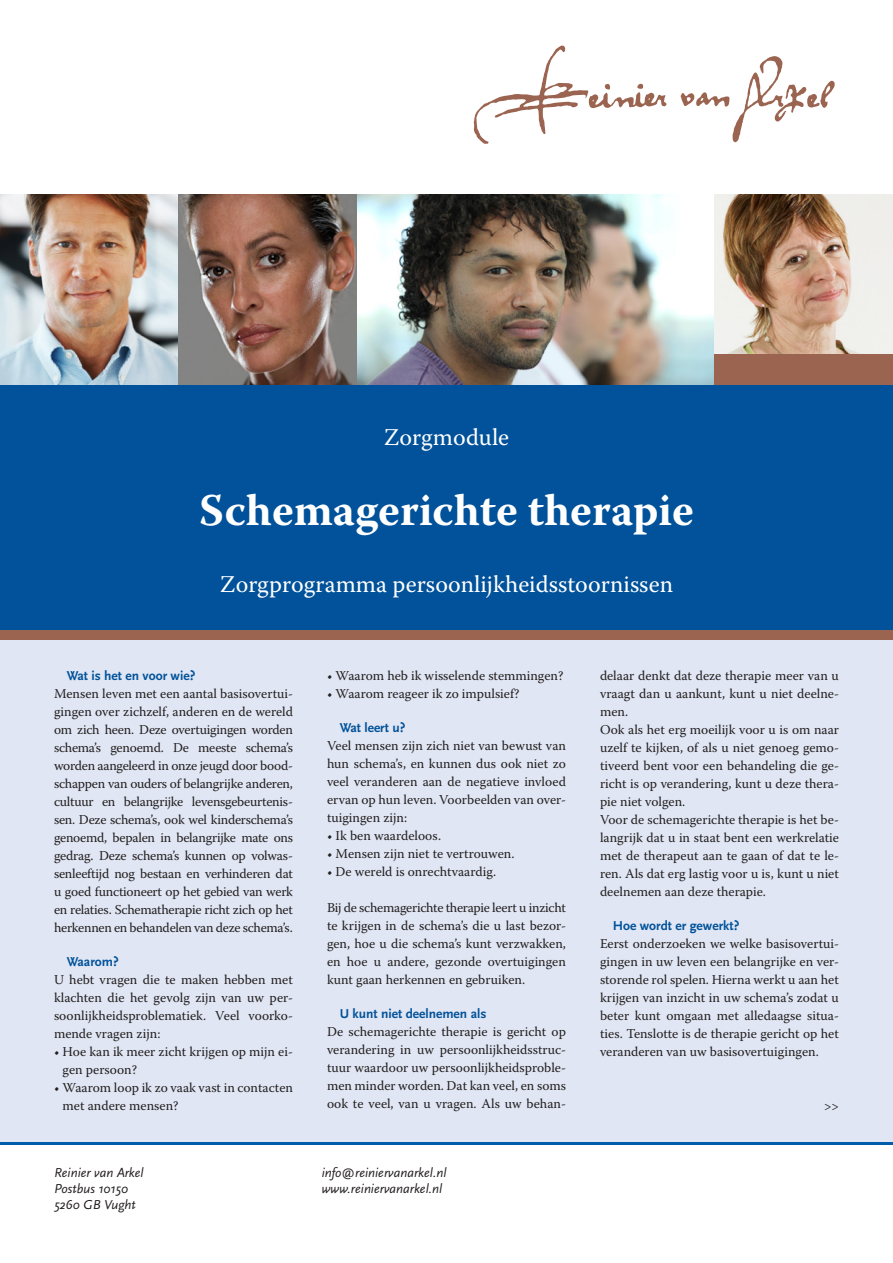
<style>
.page{position:relative;width:893px;height:1263px;background:#fff}
.page>*{position:absolute;margin:0;border:0;box-sizing:border-box;transform-origin:0 0}
.t1{font:700 45px "Warnock Pro";color:#fff}
.t2{font:24px "Warnock Pro";color:#fff}
.t3{font:13.5px/18px "Warnock Pro";color:#231f20;text-align:justify}
.t4{font:italic 13.5px "Scala Sans";color:#231f20}
.tk{font:700 13.5px "Scala Sans";color:#01529a}
</style>
<div class="page">
<div style="left:0;top:631px;width:893px;height:514px;background:#e0e6f3"></div>
<img style="left:0;top:195px;width:179px;height:190px">
<img style="left:179px;top:195px;width:178px;height:190px">
<img style="left:357px;top:195px;width:357px;height:190px">
<img style="left:714px;top:195px;width:179px;height:159px">
<div style="left:0;top:385px;width:893px;height:250px;background:#01529a"></div>
<hr style="left:0;top:1142px;width:893px;height:3px;background:#015dac">
<div style="left:714px;top:354px;width:179px;height:31px;background:#9a6451"></div>
<div style="left:0;top:630px;width:893px;height:10px;background:#9a6451"></div>
<svg style="left:474px;top:45px;width:361px;height:99px"></svg>
<p class="t2" style="left:384px;top:423px;width:127px">Zorgmodule</p>
<p class="t1" style="left:199px;top:483px;width:496px">Schemagerichte therapie</p>
<p class="t2" style="left:220px;top:570px;width:455px">Zorgprogramma persoonlijkheidsstoornissen</p>
<p class="tk" style="left:67px;top:667px;width:130px">Wat is het en voor wie?</p>
<p class="t3" style="left:54px;top:684px;width:240px">Mensen leven met een aantal basisovertui&shy;gingen over zichzelf, anderen en de wereld om zich heen. Deze overtuigingen worden schema’s genoemd. De meeste schema’s worden aangeleerd in onze jeugd door bood&shy;schappen van ouders of belangrijke anderen, cultuur en belangrijke levensgebeurtenis&shy;sen. Deze schema’s, ook wel kinderschema’s genoemd, bepalen in belangrijke mate ons gedrag. Deze schema’s kunnen op volwas&shy;senleeftijd nog bestaan en verhinderen dat u goed functioneert op het gebied van werk en relaties. Schematherapie richt zich op het herkennen en behandelen van deze schema’s.</p>
<p class="tk" style="left:67px;top:953px;width:53px">Waarom?</p>
<p class="t3" style="left:54px;top:970px;width:240px">U hebt vragen die te maken hebben met klachten die het gevolg zijn van uw per&shy;soonlijkheidsproblematiek. Veel voorko&shy;mende vragen zijn:</p>
<p class="t3" style="left:63px;top:1042px;width:232px;text-indent:-9px">• Hoe kan ik meer zicht krijgen op mijn ei&shy;gen persoon?</p>
<p class="t3" style="left:63px;top:1078px;width:232px;text-indent:-9px">• Waarom loop ik zo vaak vast in contacten met andere mensen?</p>
<p class="t4" style="left:54px;top:1164px;width:91px">Reinier van Arkel</p>
<p class="t4" style="left:54px;top:1180px;width:75px">Postbus 10150</p>
<p class="t4" style="left:54px;top:1196px;width:83px">5260 GB Vught</p>
<p class="t3" style="left:327px;top:666px;width:238px">• Waarom heb ik wisselende stemmingen?</p>
<p class="t3" style="left:327px;top:684px;width:194px">• Waarom reageer ik zo impulsief?</p>
<p class="tk" style="left:340px;top:719px;width:67px">Wat leert u?</p>
<p class="t3" style="left:327px;top:736px;width:240px">Veel mensen zijn zich niet van bewust van hun schema’s, en kunnen dus ook niet zo veel veranderen aan de negatieve invloed ervan op hun leven. Voorbeelden van over&shy;tuigingen zijn:</p>
<p class="t3" style="left:327px;top:826px;width:116px">• Ik ben waardeloos.</p>
<p class="t3" style="left:327px;top:844px;width:189px">• Mensen zijn niet te vertrouwen.</p>
<p class="t3" style="left:327px;top:862px;width:171px">• De wereld is onrechtvaardig.</p>
<p class="t3" style="left:327px;top:898px;width:240px">Bij de schemagerichte therapie leert u inzicht te krijgen in de schema’s die u last bezor&shy;gen, hoe u die schema’s kunt verzwakken, en hoe u andere, gezonde overtuigingen kunt gaan herkennen en gebruiken.</p>
<p class="tk" style="left:340px;top:1006px;width:148px">U kunt niet deelnemen als</p>
<p class="t3" style="left:327px;top:1022px;width:240px">De schemagerichte therapie is gericht op verandering in uw persoonlijkheidsstruc&shy;tuur waardoor uw persoonlijkheidsproble&shy;men minder worden. Dat kan veel, en soms ook te veel, van u vragen. Als uw behan-</p>
<p class="t4" style="left:322px;top:1164px;width:126px">info@reiniervanarkel.nl</p>
<p class="t4" style="left:322px;top:1180px;width:122px">www.reiniervanarkel.nl</p>
<p class="t3" style="left:600px;top:666px;width:240px">delaar denkt dat deze therapie meer van u vraagt dan u aankunt, kunt u niet deelne&shy;men.</p>
<p class="t3" style="left:600px;top:720px;width:241px">Ook als het erg moeilijk voor u is om naar uzelf te kijken, of als u niet genoeg gemo&shy;tiveerd bent voor een behandeling die ge&shy;richt is op verandering, kunt u deze thera&shy;pie niet volgen.</p>
<p class="t3" style="left:600px;top:810px;width:240px">Voor de schemagerichte therapie is het be&shy;langrijk dat u in staat bent een werkrelatie met de therapeut aan te gaan of dat te le&shy;ren. Als dat erg lastig voor u is, kunt u niet deelnemen aan deze therapie.</p>
<p class="tk" style="left:613px;top:917px;width:128px">Hoe wordt er gewerkt?</p>
<p class="t3" style="left:600px;top:934px;width:240px">Eerst onderzoeken we welke basisovertui&shy;gingen in uw leven een belangrijke en ver&shy;storende rol spelen. Hierna werkt u aan het krijgen van inzicht in uw schema’s zodat u beter kunt omgaan met alledaagse situa&shy;ties. Tenslotte is de therapie gericht op het veranderen van uw basisovertuigingen.</p>
<p class="t3" style="left:824px;top:1096px;width:16px">&gt;&gt;</p>
</div>
